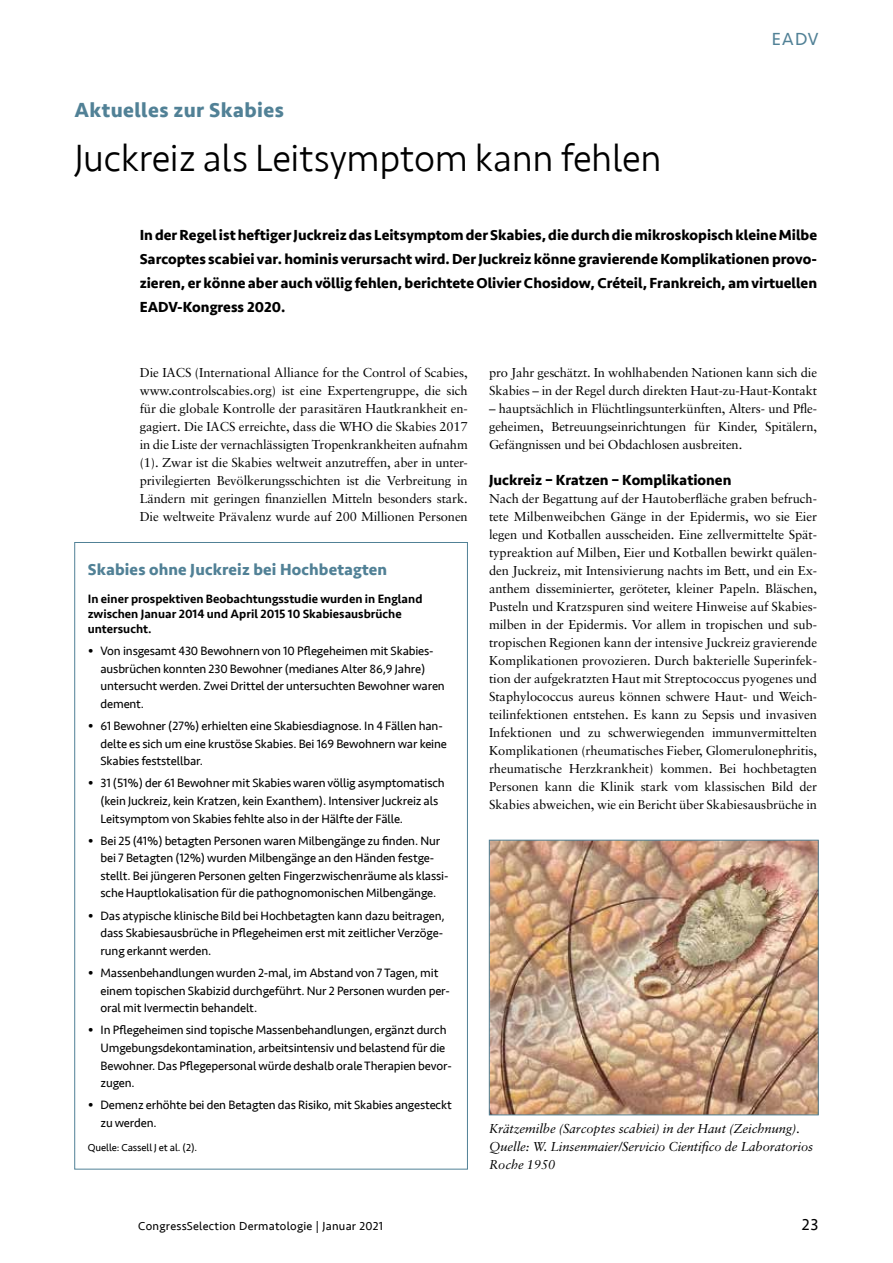
<style>
.page{position:relative;width:893px;height:1263px;background:#fff}
.page>*{position:absolute;margin:0;border:0;box-sizing:border-box;transform-origin:0 0}
.t1{font:300 39px "Seravek";letter-spacing:-.01em;color:#000}
.t2{font:700 21px "Seravek";letter-spacing:.02em;color:#518196}
.t3{font:18px "Seravek";color:#518196}
.t4{font:700 16.5px "Seravek";letter-spacing:.01em;color:#518196}
.t5{font:16.5px "Seravek";color:#000}
.t6{font:700 15px/24px "Seravek";color:#000;text-align:justify}
.t7{font:12.9px/18px "Sabon";letter-spacing:-.01em;color:#000;text-align:justify}
.t8{font:italic 12.9px/18px "Sabon";letter-spacing:-.005em;color:#000}
.t9{font:12.45px/17.5px "Seravek";letter-spacing:-.01em;color:#000}
.t10{font:500 12.45px/15px "Seravek";color:#000}
.t11{font:12px "Seravek";letter-spacing:.02em;color:#000}
.t12{font:10.5px "Seravek";letter-spacing:-.005em;color:#000}
.s1{font-size:15px}
</style>
<div class="page">
<img style="left:491px;top:842px;width:326px;height:271px">
<div style="left:489px;top:840px;width:330px;height:275px;border:1px solid #518196"></div>
<h2 class="t2" style="left:74px;top:93px;width:211px">Aktuelles zur Skabies</h2>
<h1 class="t1" style="left:74px;top:135px;width:589px">Juckreiz als Leitsymptom kann fehlen</h1>
<h3 class="t3" style="left:772px;top:25px;width:48px">EADV</h3>
<p class="t6" style="left:140px;top:223px;width:679px">In der Regel ist heftiger Juckreiz das Leitsymptom der Skabies, die durch die mikroskopisch kleine Milbe Sarcoptes scabiei var. hominis verursacht wird. Der Juckreiz könne gravierende Komplikationen provo&shy;zieren, er könne aber auch völlig fehlen, berichtete Olivier Chosidow, Créteil, Frankreich, am virtuellen EADV-Kongress 2020.</p>
<p class="t7" style="left:140px;top:364px;width:330px">Die IACS (International Alliance for the Control of Scabies, www.controlscabies.org) ist eine Expertengruppe, die sich für die globale Kontrolle der parasitären Hautkrankheit en&shy;gagiert. Die IACS erreichte, dass die WHO die Skabies 2017 in die Liste der vernachlässigten Tropenkrankheiten aufnahm (1). Zwar ist die Skabies weltweit anzutreffen, aber in unter&shy;privilegierten Bevölkerungsschichten ist die Verbreitung in Ländern mit geringen finanziellen Mitteln besonders stark.<br>Die weltweite Prävalenz wurde auf 200 Millionen Personen</p>
<p class="t7" style="left:489px;top:364px;width:330px">pro Jahr geschätzt. In wohlhabenden Nationen kann sich die<br>Skabies – in der Regel durch direkten Haut-zu-Haut-Kontakt</p>
<p class="t7" style="left:489px;top:400px;width:330px">– hauptsächlich in Flüchtlingsunterkünften, Alters- und Pfle&shy;geheimen, Betreuungseinrichtungen für Kinder, Spitälern, Gefängnissen und bei Obdachlosen ausbreiten.</p>
<p class="t6" style="left:489px;top:468px;width:244px">Juckreiz – Kratzen – Komplikationen</p>
<p class="t7" style="left:489px;top:490px;width:330px">Nach der Begattung auf der Hautoberfläche graben befruch&shy;tete Milbenweibchen Gänge in der Epidermis, wo sie Eier legen und Kotballen ausscheiden. Eine zellvermittelte Spät&shy;typreaktion auf Milben, Eier und Kotballen bewirkt quälen&shy;den Juckreiz, mit Intensivierung nachts im Bett, und ein Ex&shy;anthem disseminierter, geröteter, kleiner Papeln. Bläschen, Pusteln und Kratzspuren sind weitere Hinweise auf Skabies&shy;milben in der Epidermis. Vor allem in tropischen und sub&shy;tropischen Regionen kann der intensive Juckreiz gravierende Komplikationen provozieren. Durch bakterielle Superinfek&shy;tion der aufgekratzten Haut mit Streptococcus pyogenes und Staphylococcus aureus können schwere Haut- und Weich&shy;teilinfektionen entstehen. Es kann zu Sepsis und invasiven Infektionen und zu schwerwiegenden immunvermittelten Komplikationen (rheumatisches Fieber, Glomerulonephritis, rheumatische Herzkrankheit) kommen. Bei hochbetagten Personen kann die Klinik stark vom klassischen Bild der Skabies abweichen, wie ein Bericht über Skabiesausbrüche in</p>
<p class="t4" style="left:88px;top:557px;width:301px">Skabies ohne Juckreiz bei Hochbetagten</p>
<p class="t10" style="left:88px;top:591px;width:336px">In einer prospektiven Beobachtungsstudie wurden in England zwischen Januar 2014 und April 2015 10 Skabiesausbrüche untersucht.</p>
<p class="t9" style="left:101px;top:642px;width:346px;text-indent:-13px"><span class="s1">•</span> Von insgesamt 430 Bewohnern von 10 Pflegeheimen mit Skabies&shy;ausbrüchen konnten 230 Bewohner (medianes Alter 86,9 Jahre) untersucht werden. Zwei Drittel der untersuchten Bewohner waren dement.</p>
<p class="t9" style="left:101px;top:717px;width:348px;text-indent:-13px"><span class="s1">•</span> 61 Bewohner (27%) erhielten eine Skabiesdiagnose. In 4 Fällen han&shy;delte es sich um eine krustöse Skabies. Bei 169 Bewohnern war keine<br>Skabies feststellbar.</p>
<p class="t9" style="left:101px;top:774px;width:346px;text-indent:-13px"><span class="s1">•</span> 31 (51%) der 61 Bewohner mit Skabies waren völlig asymptomatisch (kein Juckreiz, kein Kratzen, kein Exanthem). Intensiver Juckreiz als<br>Leitsymptom von Skabies fehlte also in der Hälfte der Fälle.</p>
<p class="t9" style="left:101px;top:832px;width:349px;text-indent:-13px"><span class="s1">•</span> Bei 25 (41%) betagten Personen waren Milbengänge zu finden. Nur bei 7 Betagten (12%) wurden Milbengänge an den Händen festge&shy;stellt. Bei jüngeren Personen gelten Fingerzwischenräume als klassi&shy;sche Hauptlokalisation für die pathognomonischen Milbengänge.</p>
<p class="t9" style="left:101px;top:907px;width:346px;text-indent:-13px"><span class="s1">•</span> Das atypische klinische Bild bei Hochbetagten kann dazu beitragen, dass Skabiesausbrüche in Pflegeheimen erst mit zeitlicher Verzöge&shy;rung erkannt werden.</p>
<p class="t9" style="left:101px;top:964px;width:351px;text-indent:-13px"><span class="s1">•</span> Massenbehandlungen wurden 2-mal, im Abstand von 7 Tagen, mit einem topischen Skabizid durchgeführt. Nur 2 Personen wurden per&shy;oral mit Ivermectin behandelt.</p>
<p class="t9" style="left:101px;top:1021px;width:353px;text-indent:-13px"><span class="s1">•</span> In Pflegeheimen sind topische Massenbehandlungen, ergänzt durch Umgebungsdekontamination, arbeitsintensiv und belastend für die Bewohner. Das Pflegepersonal würde deshalb orale Therapien bevor&shy;zugen.</p>
<p class="t9" style="left:101px;top:1096px;width:353px;text-indent:-13px"><span class="s1">•</span> Demenz erhöhte bei den Betagten das Risiko, mit Skabies angesteckt zu werden.</p>
<p class="t12" style="left:88px;top:1139px;width:111px">Quelle: Cassell J et al. (2).</p>
<p class="t8" style="left:489px;top:1120px;width:326px">Krätzemilbe (Sarcoptes scabiei) in der Haut (Zeichnung).<br>Quelle: W. Linsenmaier/Servicio Cientifico de Laboratorios<br>Roche 1950</p>
<p class="t11" style="left:138px;top:1217px;width:246px">CongressSelection Dermatologie | Januar 2021</p>
<p class="t5" style="left:802px;top:1212px;width:18px">23</p>
</div>
